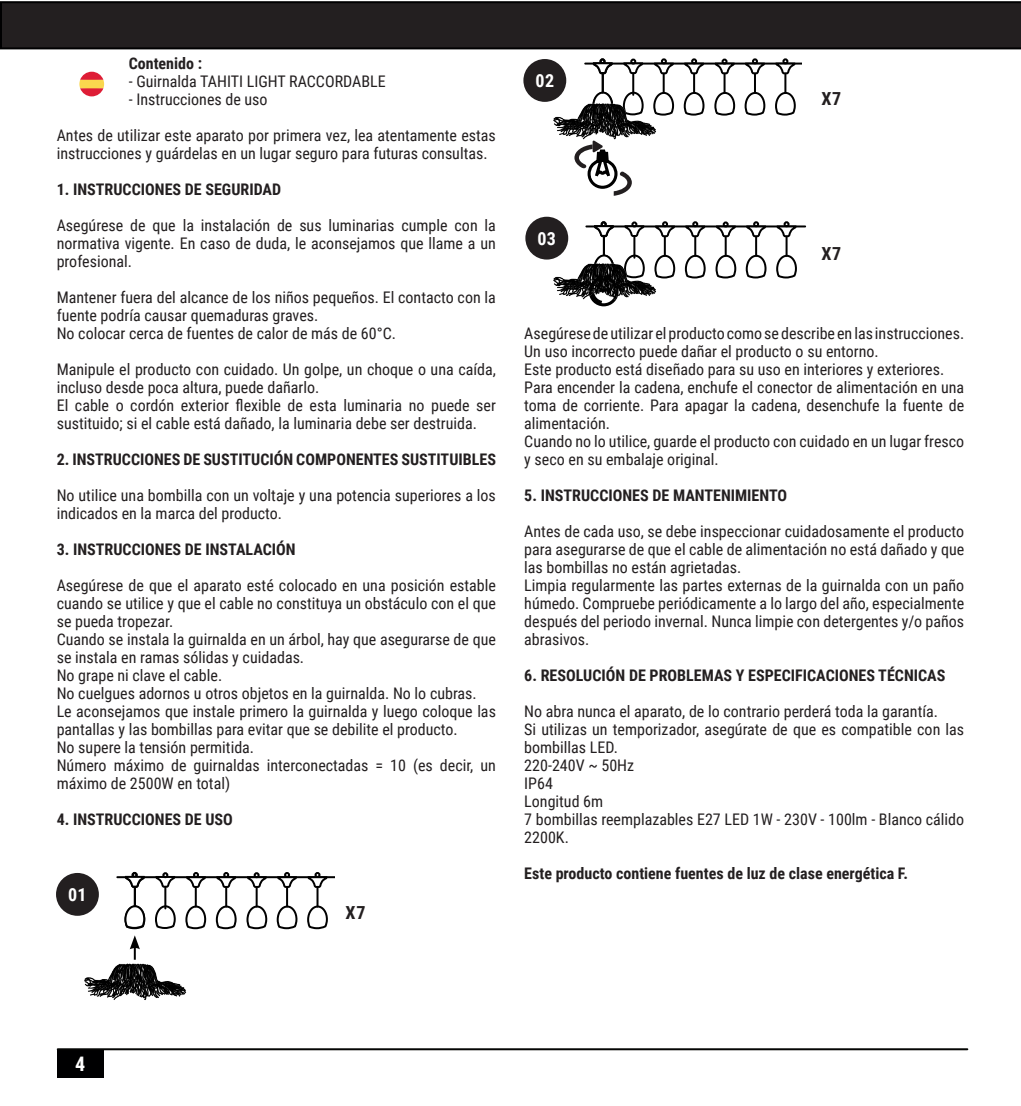
<style>
.page{position:relative;width:1021px;height:1106px;background:#fff}
.page>*{position:absolute;margin:0;border:0;box-sizing:border-box;transform-origin:0 0}
.t1{font:700 20px "Roboto Condensed";color:#fff}
.t2{font:700 18px "Roboto Condensed";color:#fff}
.t3{font:700 18px "Roboto Condensed";color:#231f20}
.t4{font:16px/18px "Roboto Condensed";color:#231f20}
.t5{font:700 16px "Roboto Condensed";color:#231f20}
</style>
<div class="page">
<div style="left:57px;top:1049px;width:46px;height:28px;background:#000001"></div>
<svg style="left:79px;top:72px;width:25px;height:24px"></svg>
<div style="left:56px;top:873px;width:43px;height:42px;background:#231f20;border-radius:50%"></div>
<hr style="left:117px;top:876px;width:321px;height:2px;background:#000">
<svg style="left:154px;top:904px;width:21px;height:147px"></svg>
<hr style="left:164px;top:879px;width:2px;height:29px;background:#000">
<svg style="left:184px;top:904px;width:21px;height:147px"></svg>
<hr style="left:195px;top:877px;width:2px;height:29px;background:#000">
<svg style="left:215px;top:904px;width:21px;height:147px"></svg>
<hr style="left:225px;top:877px;width:2px;height:29px;background:#000">
<svg style="left:245px;top:904px;width:21px;height:147px"></svg>
<hr style="left:256px;top:877px;width:2px;height:29px;background:#000">
<svg style="left:275px;top:904px;width:21px;height:147px"></svg>
<hr style="left:286px;top:877px;width:2px;height:29px;background:#000">
<svg style="left:306px;top:904px;width:21px;height:147px"></svg>
<hr style="left:316px;top:877px;width:2px;height:29px;background:#000">
<svg style="left:336px;top:1050px;width:21px;height:1px"></svg>
<svg style="left:367px;top:1050px;width:21px;height:1px"></svg>
<svg style="left:399px;top:1050px;width:21px;height:1px"></svg>
<svg style="left:154px;top:872px;width:22px;height:16px"></svg>
<svg style="left:184px;top:872px;width:23px;height:17px"></svg>
<svg style="left:214px;top:872px;width:23px;height:17px"></svg>
<svg style="left:245px;top:872px;width:23px;height:17px"></svg>
<svg style="left:275px;top:872px;width:23px;height:17px"></svg>
<svg style="left:306px;top:872px;width:22px;height:17px"></svg>
<hr style="left:134px;top:876px;width:2px;height:30px;background:#000">
<svg style="left:123px;top:872px;width:23px;height:17px"></svg>
<svg style="left:123px;top:904px;width:21px;height:147px"></svg>
<hr style="left:585px;top:63px;width:321px;height:2px;background:#000">
<hr style="left:602px;top:64px;width:2px;height:29px;background:#000">
<hr style="left:632px;top:65px;width:2px;height:30px;background:#000">
<hr style="left:662px;top:64px;width:2px;height:29px;background:#000">
<hr style="left:693px;top:64px;width:2px;height:29px;background:#000">
<hr style="left:723px;top:64px;width:2px;height:29px;background:#000">
<hr style="left:754px;top:64px;width:2px;height:29px;background:#000">
<hr style="left:784px;top:64px;width:2px;height:29px;background:#000">
<svg style="left:621px;top:59px;width:23px;height:16px"></svg>
<svg style="left:652px;top:58px;width:22px;height:17px"></svg>
<svg style="left:682px;top:58px;width:23px;height:17px"></svg>
<svg style="left:713px;top:59px;width:22px;height:16px"></svg>
<svg style="left:743px;top:58px;width:22px;height:17px"></svg>
<svg style="left:773px;top:58px;width:23px;height:17px"></svg>
<hr style="left:601px;top:63px;width:2px;height:30px;background:#000">
<svg style="left:591px;top:58px;width:22px;height:17px"></svg>
<div style="left:523px;top:59px;width:43px;height:43px;background:#231f20;border-radius:50%"></div>
<div style="left:525px;top:217px;width:43px;height:42px;background:#231f20;border-radius:50%"></div>
<hr style="left:586px;top:225px;width:219px;height:2px;background:#000">
<svg style="left:652px;top:91px;width:24px;height:188px"></svg>
<svg style="left:682px;top:91px;width:24px;height:188px"></svg>
<svg style="left:713px;top:91px;width:23px;height:188px"></svg>
<svg style="left:743px;top:92px;width:24px;height:187px"></svg>
<svg style="left:774px;top:91px;width:23px;height:188px"></svg>
<svg style="left:574px;top:159px;width:71px;height:87px"></svg>
<div style="left:802px;top:49px;width:147px;height:90px;background:#fff"></div>
<div style="left:335px;top:869px;width:105px;height:69px;background:#fff"></div>
<img style="left:546px;top:246px;width:118px;height:61px">
<img style="left:546px;top:86px;width:118px;height:73px">
<img style="left:84px;top:947px;width:111px;height:72px">
<svg style="left:0;top:1px;width:1020px;height:48px"></svg>
<hr style="left:58px;top:1048px;width:909px;height:2px;background:#040503">
<p class="t5" style="left:129px;top:52px;width:75px">Contenido :</p>
<p class="t4" style="left:129px;top:71px;width:258px">- Guirnalda TAHITI LIGHT RACCORDABLE</p>
<p class="t4" style="left:129px;top:89px;width:140px">- Instrucciones de uso</p>
<p class="t4" style="left:57px;top:125px;width:440px">Antes de utilizar este aparato por primera vez, lea atentamente estas instrucciones y guárdelas en un lugar seguro para futuras consultas.</p>
<p class="t5" style="left:57px;top:178px;width:226px">1. INSTRUCCIONES DE SEGURIDAD</p>
<p class="t4" style="left:57px;top:215px;width:441px;text-align:justify">Asegúrese de que la instalación de sus luminarias cumple con la normativa vigente. En caso de duda, le aconsejamos que llame a un profesional.</p>
<p class="t4" style="left:57px;top:287px;width:441px">Mantener fuera del alcance de los niños pequeños. El contacto con la fuente podría causar quemaduras graves.</p>
<p class="t4" style="left:57px;top:323px;width:341px">No colocar cerca de fuentes de calor de más de 60°C.</p>
<p class="t4" style="left:57px;top:359px;width:441px">Manipule el producto con cuidado. Un golpe, un choque o una caída, incluso desde poca altura, puede dañarlo.</p>
<p class="t4" style="left:57px;top:395px;width:441px">El cable o cordón exterior flexible de esta luminaria no puede ser sustituido; si el cable está dañado, la luminaria debe ser destruida.</p>
<p class="t5" style="left:57px;top:448px;width:441px">2. INSTRUCCIONES DE SUSTITUCIÓN COMPONENTES SUSTITUIBLES</p>
<p class="t4" style="left:57px;top:485px;width:441px">No utilice una bombilla con un voltaje y una potencia superiores a los indicados en la marca del producto.</p>
<p class="t5" style="left:57px;top:538px;width:240px">3. INSTRUCCIONES DE INSTALACIÓN</p>
<p class="t4" style="left:57px;top:575px;width:440px;text-align:justify">Asegúrese de que el aparato esté colocado en una posición estable cuando se utilice y que el cable no constituya un obstáculo con el que se pueda tropezar.</p>
<p class="t4" style="left:57px;top:629px;width:440px">Cuando se instala la guirnalda en un árbol, hay que asegurarse de que se instala en ramas sólidas y cuidadas.</p>
<p class="t4" style="left:57px;top:665px;width:167px">No grape ni clave el cable.</p>
<p class="t4" style="left:57px;top:683px;width:421px">No cuelgues adornos u otros objetos en la guirnalda. No lo cubras.</p>
<p class="t4" style="left:57px;top:701px;width:441px">Le aconsejamos que instale primero la guirnalda y luego coloque las pantallas y las bombillas para evitar que se debilite el producto.</p>
<p class="t4" style="left:57px;top:737px;width:199px">No supere la tensión permitida.</p>
<p class="t4" style="left:57px;top:755px;width:441px">Número máximo de guirnaldas interconectadas = 10 (es decir, un máximo de 2500W en total)</p>
<p class="t5" style="left:57px;top:808px;width:178px">4. INSTRUCCIONES DE USO</p>
<p class="t2" style="left:68px;top:882px;width:20px">01</p>
<p class="t3" style="left:345px;top:900px;width:21px">X7</p>
<p class="t2" style="left:535px;top:68px;width:20px">02</p>
<p class="t2" style="left:537px;top:226px;width:20px">03</p>
<p class="t3" style="left:821px;top:86px;width:21px">X7</p>
<p class="t3" style="left:821px;top:241px;width:21px">X7</p>
<p class="t4" style="left:524px;top:323px;width:441px">Asegúrese de utilizar el producto como se describe en las instrucciones.<br>Un uso incorrecto puede dañar el producto o su entorno.</p>
<p class="t4" style="left:524px;top:359px;width:421px">Este producto está diseñado para su uso en interiores y exteriores.</p>
<p class="t4" style="left:524px;top:377px;width:441px;text-align:justify">Para encender la cadena, enchufe el conector de alimentación en una toma de corriente. Para apagar la cadena, desenchufe la fuente de alimentación.</p>
<p class="t4" style="left:524px;top:431px;width:441px">Cuando no lo utilice, guarde el producto con cuidado en un lugar fresco y seco en su embalaje original.</p>
<p class="t5" style="left:524px;top:484px;width:264px">5. INSTRUCCIONES DE MANTENIMIENTO</p>
<p class="t4" style="left:524px;top:521px;width:441px;text-align:justify">Antes de cada uso, se debe inspeccionar cuidadosamente el producto para asegurarse de que el cable de alimentación no está dañado y que las bombillas no están agrietadas.</p>
<p class="t4" style="left:524px;top:575px;width:441px;text-align:justify">Limpia regularmente las partes externas de la guirnalda con un paño húmedo. Compruebe periódicamente a lo largo del año, especialmente después del periodo invernal. Nunca limpie con detergentes y/o paños abrasivos.</p>
<p class="t5" style="left:524px;top:664px;width:422px">6. RESOLUCIÓN DE PROBLEMAS Y ESPECIFICACIONES TÉCNICAS</p>
<p class="t4" style="left:524px;top:701px;width:415px">No abra nunca el aparato, de lo contrario perderá toda la garantía.</p>
<p class="t4" style="left:524px;top:719px;width:441px">Si utilizas un temporizador, asegúrate de que es compatible con las bombillas LED.</p>
<p class="t4" style="left:524px;top:755px;width:111px">220-240V ~ 50Hz</p>
<p class="t4" style="left:524px;top:773px;width:30px">IP64</p>
<p class="t4" style="left:524px;top:791px;width:80px">Longitud 6m</p>
<p class="t4" style="left:524px;top:809px;width:441px">7 bombillas reemplazables E27 LED 1W - 230V - 100lm - Blanco cálido<br>2200K.</p>
<p class="t5" style="left:524px;top:862px;width:385px">Este producto contiene fuentes de luz de clase energética F.</p>
<p class="t1" style="left:75px;top:1049px;width:12px">4</p>
</div>
